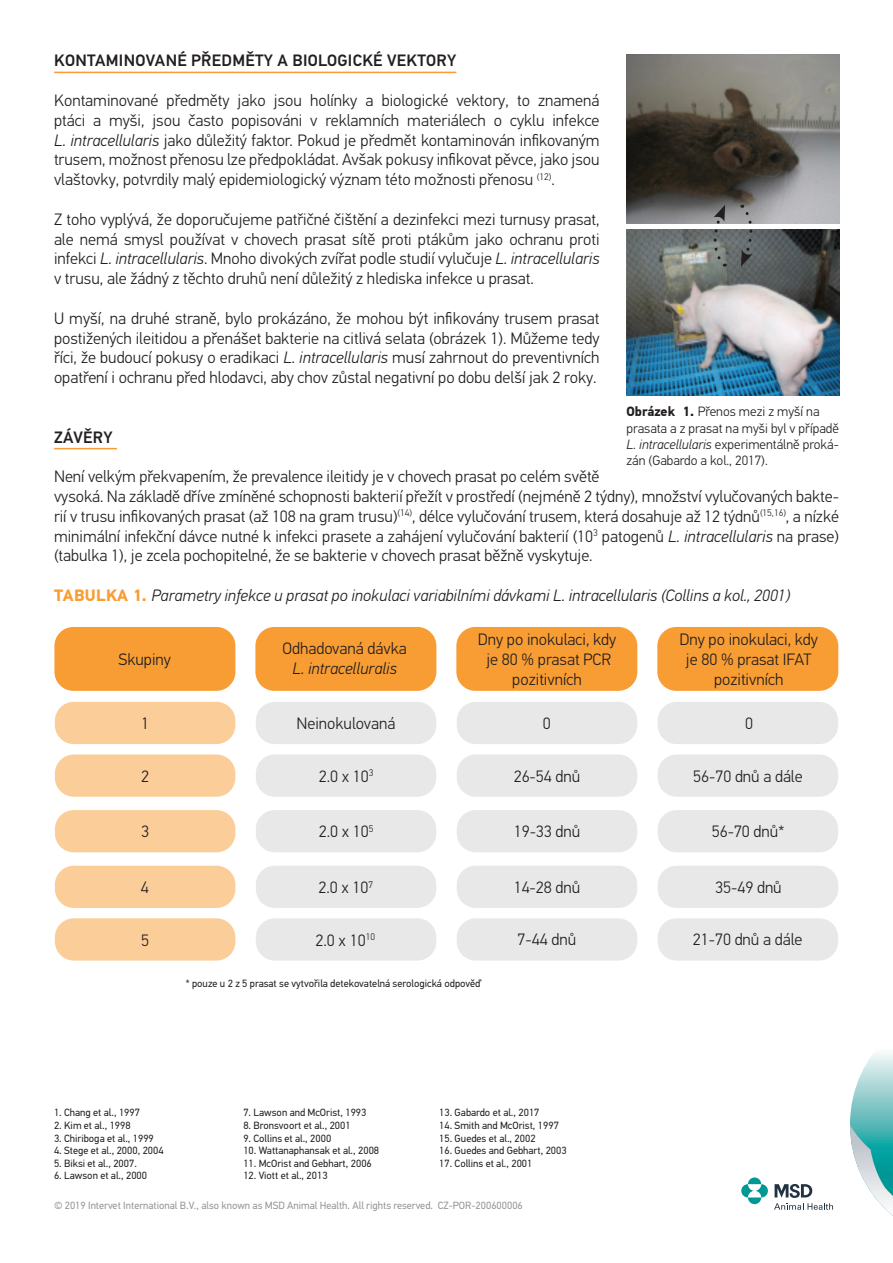
<style>
.page{position:relative;width:893px;height:1263px;background:#fff}
.page>*{position:absolute;margin:0;border:0;box-sizing:border-box;transform-origin:0 0}
.t1{font:300 16.5px/19.8px "PF Din Text Pro";color:#231f20;text-align:justify}
.t2{font:italic 300 16.5px "PF Din Text Pro";color:#231f20}
.t3{font:500 16.5px "PF Din Text Pro";letter-spacing:.02em;color:#231f20}
.t4{font:300 13.5px/16.2px "PF Din Text Pro";color:#231f20}
.t5{font:10.5px "PF Din Text Pro";color:#231f20}
.t6{font:10.5px "PF Din Text Pro";color:#939598}
.s1{font-style:italic}
.s2{font-weight:700}
.s3{font-weight:700;font-style:normal;color:#f89d33}
</style>
<div class="page">
<svg style="left:774px;top:1184px;width:59px;height:26px"></svg>
<svg style="left:850px;top:1053px;width:43px;height:163px"></svg>
<svg style="left:741px;top:1177px;width:27px;height:27px"></svg>
<hr style="left:54px;top:72px;width:402px;height:1px;background:#f89d33">
<hr style="left:54px;top:448px;width:63px;height:1px;background:#f89d33">
<img style="left:626px;top:54px;width:214px;height:169px">
<img style="left:626px;top:229px;width:214px;height:167px">
<div style="left:54px;top:627px;width:181px;height:64px;background:#f89d33;border-radius:19px"></div>
<div style="left:55px;top:702px;width:180px;height:42px;background:#fbce99;border-radius:19px"></div>
<div style="left:256px;top:702px;width:180px;height:42px;background:#e8e8e9;border-radius:19px"></div>
<div style="left:658px;top:702px;width:180px;height:42px;background:#e8e8e9;border-radius:19px"></div>
<div style="left:457px;top:702px;width:180px;height:42px;background:#e8e8e9;border-radius:19px"></div>
<div style="left:55px;top:866px;width:180px;height:42px;background:#fbce99;border-radius:19px"></div>
<div style="left:256px;top:866px;width:180px;height:42px;background:#e8e8e9;border-radius:19px"></div>
<div style="left:658px;top:866px;width:180px;height:42px;background:#e8e8e9;border-radius:19px"></div>
<div style="left:457px;top:866px;width:180px;height:42px;background:#e8e8e9;border-radius:19px"></div>
<div style="left:55px;top:754px;width:180px;height:43px;background:#fbce99;border-radius:19px"></div>
<div style="left:256px;top:754px;width:180px;height:43px;background:#e8e8e9;border-radius:19px"></div>
<div style="left:658px;top:754px;width:180px;height:43px;background:#e8e8e9;border-radius:19px"></div>
<div style="left:457px;top:754px;width:180px;height:43px;background:#e8e8e9;border-radius:19px"></div>
<div style="left:55px;top:918px;width:180px;height:42px;background:#fbce99;border-radius:19px"></div>
<div style="left:256px;top:918px;width:180px;height:42px;background:#e8e8e9;border-radius:19px"></div>
<div style="left:658px;top:918px;width:180px;height:42px;background:#e8e8e9;border-radius:19px"></div>
<div style="left:457px;top:918px;width:180px;height:42px;background:#e8e8e9;border-radius:19px"></div>
<div style="left:55px;top:810px;width:180px;height:42px;background:#fbce99;border-radius:19px"></div>
<div style="left:256px;top:810px;width:180px;height:42px;background:#e8e8e9;border-radius:19px"></div>
<div style="left:658px;top:810px;width:180px;height:42px;background:#e8e8e9;border-radius:19px"></div>
<div style="left:457px;top:810px;width:180px;height:42px;background:#e8e8e9;border-radius:19px"></div>
<div style="left:657px;top:627px;width:181px;height:64px;background:#f89d33;border-radius:19px"></div>
<div style="left:255px;top:627px;width:181px;height:64px;background:#f89d33;border-radius:19px"></div>
<div style="left:456px;top:627px;width:181px;height:64px;background:#f89d33;border-radius:19px"></div>
<svg style="left:741px;top:205px;width:13px;height:62px"></svg>
<svg style="left:712px;top:205px;width:13px;height:62px"></svg>
<p class="t3" style="left:54px;top:51px;width:404px">KONTAMINOVANÉ PŘEDMĚTY A BIOLOGICKÉ VEKTORY</p>
<p class="t1" style="left:54px;top:91px;width:547px">Kontaminované předměty jako jsou holínky a biologické vektory, to znamená ptáci a myši, jsou často popisováni v reklamních materiálech o cyklu infekce <span class="s1">L. intracellularis</span> jako důležitý faktor. Pokud je předmět kontaminován infikovaným trusem, možnost přenosu lze předpokládat. Avšak pokusy infikovat pěvce, jako jsou vlaštovky, potvrdily malý epidemiologický význam této možnosti přenosu <sup>(12)</sup>.</p>
<p class="t1" style="left:54px;top:209px;width:547px">Z toho vyplývá, že doporučujeme patřičné čištění a dezinfekci mezi turnusy prasat, ale nemá smysl používat v chovech prasat sítě proti ptákům jako ochranu proti infekci <span class="s1">L. intracellularis</span>. Mnoho divokých zvířat podle studií vylučuje <span class="s1">L. intracellularis </span>v trusu, ale žádný z těchto druhů není důležitý z hlediska infekce u prasat.</p>
<p class="t1" style="left:54px;top:308px;width:547px">U myší, na druhé straně, bylo prokázáno, že mohou být infikovány trusem prasat postižených ileitidou a přenášet bakterie na citlivá selata (obrázek 1). Můžeme tedy říci, že budoucí pokusy o eradikaci <span class="s1">L. intracellularis</span> musí zahrnout do preventivních opatření i ochranu před hlodavci, aby chov zůstal negativní po dobu delší jak 2 roky.</p>
<p class="t3" style="left:54px;top:427px;width:60px">ZÁVĚRY</p>
<p class="t1" style="left:54px;top:467px;width:547px">Není velkým překvapením, že prevalence ileitidy je v chovech prasat po celém světě</p>
<p class="t4" style="left:626px;top:404px;width:214px"><span class="s2">Obrázek 1.</span> Přenos mezi z myší na prasata a z prasat na myši byl v případě <span class="s1">L. intracellularis</span> experimentálně proká&shy;zán (Gabardo a kol., 2017).</p>
<p class="t1" style="left:54px;top:487px;width:786px">vysoká. Na základě dříve zmíněné schopnosti bakterií přežít v prostředí (nejméně 2 týdny), množství vylučovaných bakte&shy;rií v trusu infikovaných prasat (až 108 na gram trusu)<sup>(14)</sup>, délce vylučování trusem, která dosahuje až 12 týdnů<sup>(15,16)</sup>, a nízké minimální infekční dávce nutné k infekci prasete a zahájení vylučování bakterií (10<sup>3</sup> patogenů <span class="s1">L. intracellularis</span> na prase) (tabulka 1), je zcela pochopitelné, že se bakterie v chovech prasat běžně vyskytuje.</p>
<p class="t2" style="left:54px;top:586px;width:738px"><span class="s3">TABULKA 1.</span> Parametry infekce u prasat po inokulaci variabilními dávkami L. intracellularis (Collins a kol., 2001)</p>
<p class="t1" style="left:118px;top:650px;width:54px">Skupiny</p>
<p class="t1" style="left:283px;top:638px;width:126px">Odhadovaná dávka</p>
<p class="t2" style="left:293px;top:658px;width:106px">L. intracelluralis</p>
<p class="t1" style="left:478px;top:630px;width:140px;text-align:center">Dny po inokulaci, kdy je 80 % prasat PCR pozitivních</p>
<p class="t1" style="left:679px;top:630px;width:140px;text-align:center">Dny po inokulaci, kdy je 80 % prasat IFAT pozitivních</p>
<p class="t1" style="left:141px;top:714px;width:9px">1</p>
<p class="t1" style="left:296px;top:714px;width:101px">Neinokulovaná</p>
<p class="t1" style="left:543px;top:714px;width:9px">0</p>
<p class="t1" style="left:745px;top:714px;width:9px">0</p>
<p class="t1" style="left:141px;top:766px;width:9px">2</p>
<p class="t1" style="left:319px;top:766px;width:56px">2.0 x 10<sup>3</sup></p>
<p class="t1" style="left:514px;top:766px;width:68px">26-54 dnů</p>
<p class="t1" style="left:693px;top:766px;width:111px">56-70 dnů a dále</p>
<p class="t1" style="left:141px;top:822px;width:9px">3</p>
<p class="t1" style="left:319px;top:822px;width:56px">2.0 x 10<sup>5</sup></p>
<p class="t1" style="left:514px;top:822px;width:68px">19-33 dnů</p>
<p class="t1" style="left:712px;top:822px;width:74px">56-70 dnů*</p>
<p class="t1" style="left:141px;top:878px;width:9px">4</p>
<p class="t1" style="left:141px;top:930px;width:9px">5</p>
<p class="t1" style="left:318px;top:878px;width:56px">2.0 x 10<sup>7</sup></p>
<p class="t1" style="left:514px;top:878px;width:68px">14-28 dnů</p>
<p class="t1" style="left:715px;top:878px;width:68px">35-49 dnů</p>
<p class="t1" style="left:316px;top:930px;width:61px">2.0 x 10<sup>10</sup></p>
<p class="t1" style="left:517px;top:930px;width:60px">7-44 dnů</p>
<p class="t1" style="left:693px;top:930px;width:111px">21-70 dnů a dále</p>
<p class="t5" style="left:186px;top:977px;width:297px">* pouze u 2 z 5 prasat se vytvořila detekovatelná serologická odpověď</p>
<p class="t5" style="left:54px;top:1106px;width:88px">1. Chang et al., 1997</p>
<p class="t5" style="left:54px;top:1119px;width:78px">2. Kim et al., 1998</p>
<p class="t5" style="left:54px;top:1132px;width:101px">3. Chiriboga et al., 1999</p>
<p class="t5" style="left:54px;top:1144px;width:111px">4. Stege et al., 2000, 2004</p>
<p class="t5" style="left:54px;top:1157px;width:84px">5. Biksi et al., 2007.</p>
<p class="t5" style="left:54px;top:1169px;width:95px">6. Lawson et al., 2000</p>
<p class="t5" style="left:243px;top:1106px;width:125px">7. Lawson and McOrist, 1993</p>
<p class="t5" style="left:243px;top:1119px;width:109px">8. Bronsvoort et al., 2001</p>
<p class="t5" style="left:243px;top:1132px;width:89px">9. Collins et al., 2000</p>
<p class="t5" style="left:243px;top:1144px;width:137px">10. Wattanaphansak et al., 2008</p>
<p class="t5" style="left:243px;top:1157px;width:130px">11. McOrist and Gebhart, 2006</p>
<p class="t5" style="left:243px;top:1169px;width:86px">12. Viott et al., 2013</p>
<p class="t5" style="left:439px;top:1106px;width:102px">13. Gabardo et al., 2017</p>
<p class="t5" style="left:439px;top:1119px;width:121px">14. Smith and McOrist, 1997</p>
<p class="t5" style="left:439px;top:1132px;width:98px">15. Guedes et al., 2002</p>
<p class="t5" style="left:439px;top:1144px;width:129px">16. Guedes and Gebhart, 2003</p>
<p class="t5" style="left:439px;top:1157px;width:95px">17. Collins et al., 2001</p>
<p class="t6" style="left:54px;top:1199px;width:470px">© 2019 Intervet International B.V., also known as MSD Animal Health. All rights reserved. CZ-POR-200600006</p>
</div>
